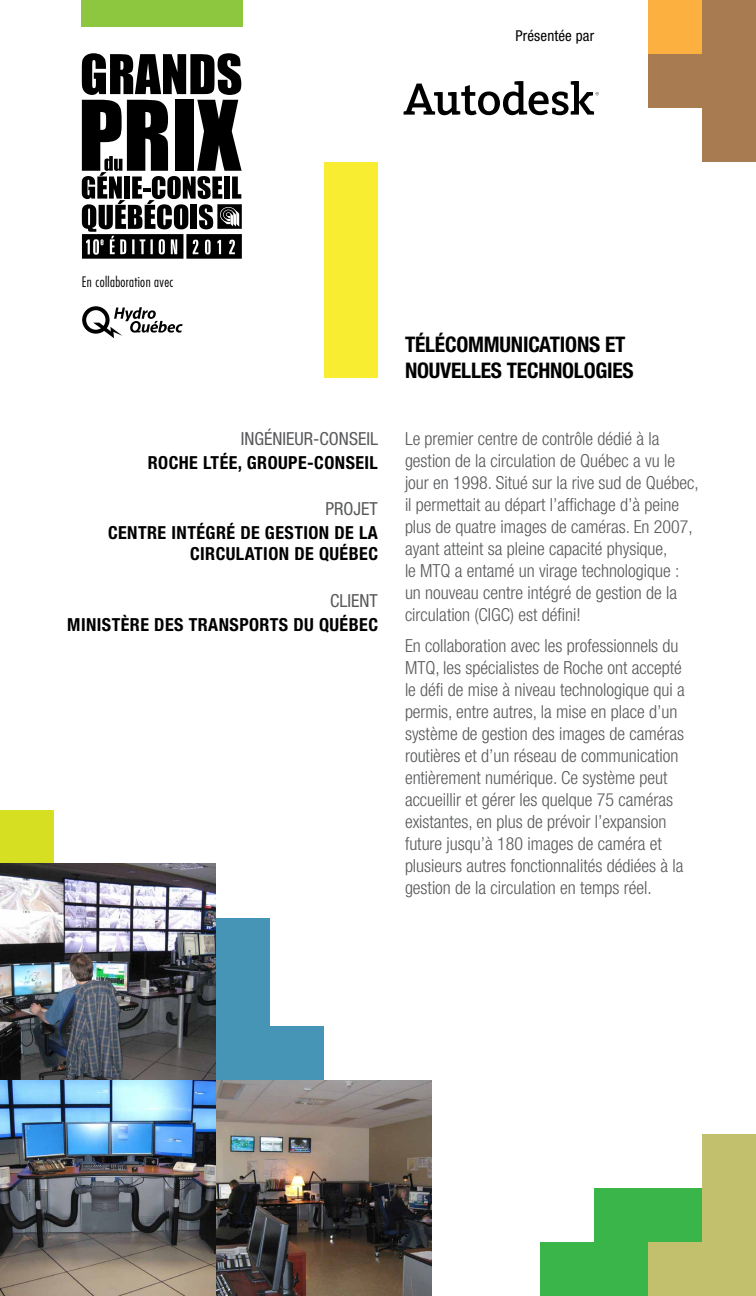
<style>
.page{position:relative;width:756px;height:1296px;background:#fff}
.page>*{position:absolute;margin:0;border:0;box-sizing:border-box;transform-origin:0 0}
.t1{font:700 condensed 21.5px/25.8px "Helvetica Neue LT Pro";letter-spacing:-.01em;color:#000}
.t2{font:300 condensed 18px/22px "Helvetica Neue LT Pro";color:#58595b}
.t3{font:700 condensed 18px/21.6px "Helvetica Neue LT Pro";letter-spacing:.025em;color:#000;text-align:right}
.t4{font:condensed 18px "Helvetica Neue LT Pro";color:#58595b}
.t5{font:condensed 15px "Helvetica Neue LT Pro";color:#000}
.t6{font:300 condensed 14.1px "Futura";letter-spacing:.025em;color:#000}
</style>
<div class="page">
<svg style="left:82px;top:53px;width:160px;height:206px"></svg>
<svg style="left:82px;top:306px;width:101px;height:32px"></svg>
<div style="left:648px;top:1242px;width:54px;height:54px;background:#c2c06c"></div>
<div style="left:702px;top:1242px;width:54px;height:54px;background:#c2c06c"></div>
<div style="left:702px;top:1188px;width:54px;height:54px;background:#c2c06c"></div>
<div style="left:702px;top:1134px;width:54px;height:54px;background:#c2c06c"></div>
<div style="left:648px;top:1188px;width:54px;height:54px;background:#39b54a"></div>
<div style="left:540px;top:1242px;width:54px;height:54px;background:#39b54a"></div>
<div style="left:594px;top:1188px;width:54px;height:54px;background:#39b54a"></div>
<div style="left:594px;top:1242px;width:54px;height:54px;background:#39b54a"></div>
<div style="left:189px;top:0;width:54px;height:27px;background:#8dc63f"></div>
<div style="left:135px;top:0;width:54px;height:27px;background:#8dc63f"></div>
<div style="left:81px;top:0;width:54px;height:27px;background:#8dc63f"></div>
<div style="left:702px;top:54px;width:54px;height:54px;background:#a97b50"></div>
<div style="left:702px;top:0;width:54px;height:54px;background:#a97b50"></div>
<div style="left:648px;top:0;width:54px;height:54px;background:#fbb040"></div>
<div style="left:648px;top:54px;width:54px;height:54px;background:#a97b50"></div>
<div style="left:702px;top:108px;width:54px;height:54px;background:#a97b50"></div>
<div style="left:324px;top:324px;width:54px;height:54px;background:#f9ed32"></div>
<div style="left:324px;top:270px;width:54px;height:54px;background:#f9ed32"></div>
<div style="left:324px;top:216px;width:54px;height:54px;background:#f9ed32"></div>
<div style="left:324px;top:162px;width:54px;height:54px;background:#f9ed32"></div>
<div style="left:216px;top:918px;width:54px;height:54px;background:#4795b6"></div>
<div style="left:0;top:810px;width:54px;height:54px;background:#d7df23"></div>
<div style="left:216px;top:972px;width:54px;height:54px;background:#4795b6"></div>
<div style="left:216px;top:1026px;width:54px;height:54px;background:#4795b6"></div>
<div style="left:270px;top:1026px;width:54px;height:54px;background:#4795b6"></div>
<svg style="left:404px;top:81px;width:195px;height:34px"></svg>
<img style="left:0;top:1080px;width:432px;height:216px">
<img style="left:0;top:864px;width:216px;height:216px">
<p class="t5" style="left:516px;top:27px;width:80px">PRÉSENTÉE PAR</p>
<p class="t6" style="left:82px;top:273px;width:93px">En collaboration avec</p>
<p class="t4" style="left:241px;top:428px;width:139px">INGÉNIEUR-CONSEIL</p>
<p class="t3" style="left:148px;top:451px;width:232px">ROCHE LTÉE, GROUPE-CONSEIL</p>
<p class="t4" style="left:326px;top:498px;width:54px">PROJET</p>
<p class="t3" style="left:108px;top:521px;width:271px">CENTRE INTÉGRÉ DE GESTION DE LA<br>CIRCULATION DE QUÉBEC</p>
<p class="t4" style="left:330px;top:590px;width:49px">CLIENT</p>
<p class="t3" style="left:67px;top:613px;width:311px">MINISTÈRE DES TRANSPORTS DU QUÉBEC</p>
<p class="t1" style="left:405px;top:331px;width:230px">TÉLÉCOMMUNICATIONS ET<br>NOUVELLES TECHNOLOGIES</p>
<p class="t2" style="left:405px;top:427px;width:295px">Le premier centre de contrôle dédié à la gestion de la circulation de Québec a vu le jour en 1998. Situé sur la rive sud de Québec, il permettait au départ l’affichage d’à peine plus de quatre images de caméras. En 2007, ayant atteint sa pleine capacité physique,<br>le MTQ a entamé un virage technologique : un nouveau centre intégré de gestion de la circulation (CIGC) est défini!</p>
<p class="t2" style="left:405px;top:634px;width:281px">En collaboration avec les professionnels du MTQ, les spécialistes de Roche ont accepté le défi de mise à niveau technologique qui a permis, entre autres, la mise en place d’un système de gestion des images de caméras routières et d’un réseau de communication entièrement numérique. Ce système peut accueillir et gérer les quelque 75 caméras existantes, en plus de prévoir l’expansion future jusqu’à 180 images de caméra et plusieurs autres fonctionnalités dédiées à la gestion de la circulation en temps réel.</p>
</div>
